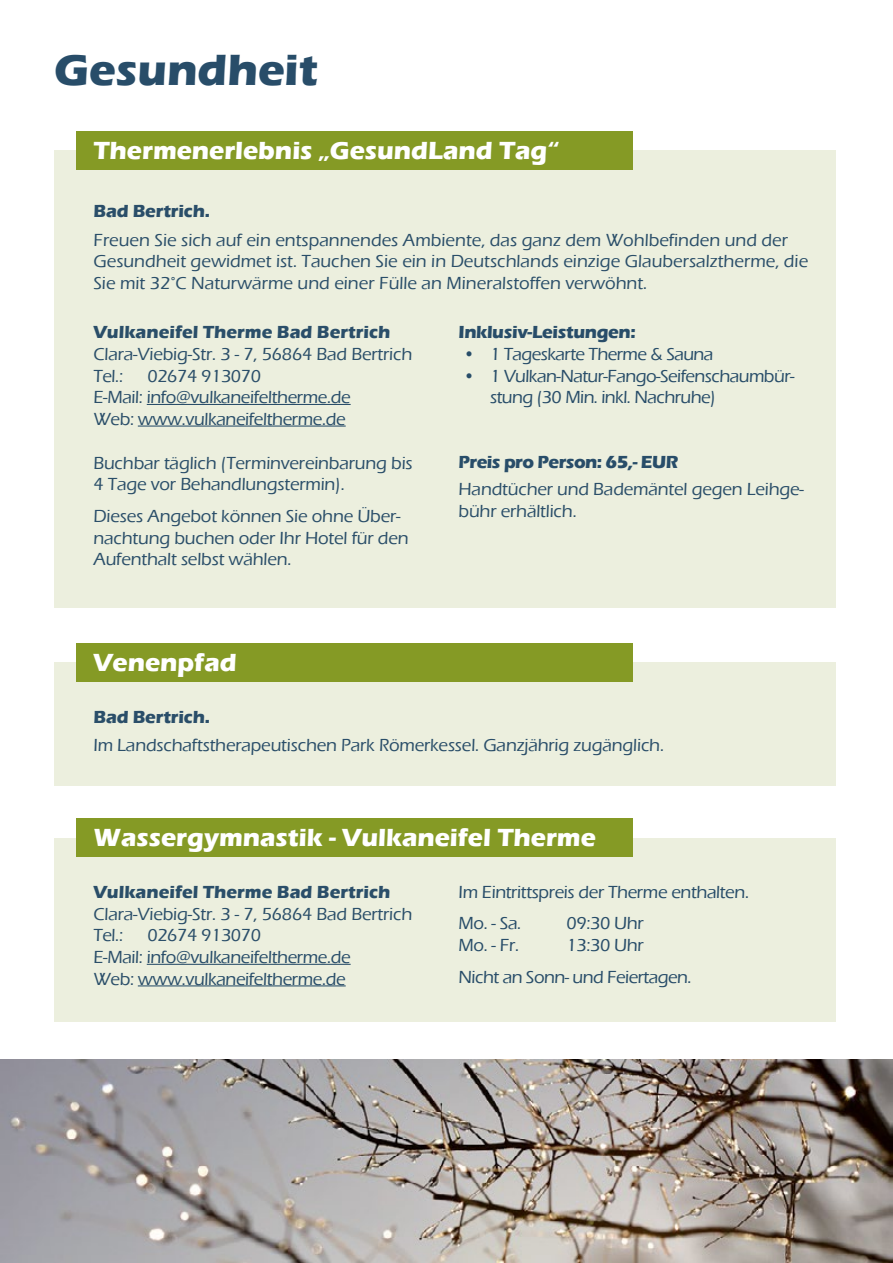
<style>
.page{position:relative;width:893px;height:1263px;background:#fff}
.page>*{position:absolute;margin:0;border:0;box-sizing:border-box;transform-origin:0 0}
.t1{font:700 45px "Eras ITC";color:#284d69}
.t2{font:700 25.5px "Eras ITC";color:#fff}
.t3{font:500 18px/21.6px "Eras ITC";letter-spacing:-.01em;color:#2a4e69}
.t4{font:500 18px/21.6px "Eras ITC";letter-spacing:-.02em;color:#284d69}
.t5{font:700 18px "Eras ITC";color:#2a4e69}
.t6{font:700 18px "Eras ITC";letter-spacing:-.02em;color:#284d69}
.s1{color:#2a4e69}
</style>
<div class="page">
<div style="left:54px;top:151px;width:781px;height:457px;background:#ecefde"></div>
<div style="left:54px;top:662px;width:781px;height:124px;background:#ecefde"></div>
<div style="left:54px;top:838px;width:781px;height:184px;background:#ecefde"></div>
<div style="left:76px;top:643px;width:556px;height:38px;background:#859a25"></div>
<div style="left:76px;top:819px;width:556px;height:38px;background:#859a25"></div>
<hr style="left:147px;top:964px;width:204px;height:1px;background:#284d69">
<hr style="left:138px;top:985px;width:208px;height:1px;background:#284d69">
<hr style="left:147px;top:404px;width:204px;height:1px;background:#284d69">
<hr style="left:138px;top:425px;width:208px;height:2px;background:#284d69">
<div style="left:76px;top:132px;width:556px;height:38px;background:#859a25"></div>
<img style="left:0;top:1059px;width:893px;height:204px">
<h1 class="t1" style="left:54px;top:44px;width:265px">Gesundheit</h1>
<h2 class="t2" style="left:93px;top:136px;width:467px">Thermenerlebnis „GesundLand Tag“</h2>
<p class="t5" style="left:93px;top:201px;width:118px">Bad Bertrich.</p>
<p class="t3" style="left:93px;top:229px;width:716px">Freuen Sie sich auf ein entspannendes Ambiente, das ganz dem Wohlbefinden und der<br>Gesundheit gewidmet ist. Tauchen Sie ein in Deutschlands einzige Glaubersalztherme, die<br>Sie mit 32°C Naturwärme und einer Fülle an Mineralstoffen verwöhnt.</p>
<p class="t5" style="left:93px;top:322px;width:299px">Vulkaneifel Therme Bad Bertrich</p>
<p class="t3" style="left:93px;top:343px;width:320px">Clara-Viebig-Str. 3 - 7, 56864 Bad Bertrich<br>Tel.:</p>
<p class="t4" style="left:93px;top:365px;width:259px;text-indent:54px"><span class="s1">02674 913070<br>E-Mail:</span> info@vulkaneifeltherme.de<br><span class="s1">Web:</span> www.vulkaneifeltherme.de</p>
<p class="t3" style="left:93px;top:452px;width:321px">Buchbar täglich (Terminvereinbarung bis<br>4 Tage vor Behandlungstermin).</p>
<p class="t3" style="left:93px;top:505px;width:317px">Dieses Angebot können Sie ohne Über&shy;nachtung buchen oder Ihr Hotel für den<br>Aufenthalt selbst wählen.</p>
<h2 class="t2" style="left:93px;top:647px;width:145px">Venenpfad</h2>
<p class="t6" style="left:459px;top:322px;width:179px">Inklusiv-Leistungen:</p>
<p class="t4" style="left:463px;top:343px;width:252px">• 1 Tageskarte Therme &amp; Sauna</p>
<p class="t4" style="left:490px;top:365px;width:306px;text-indent:-27px">• 1 Vulkan-Natur-Fango-Seifenschaumbür&shy;stung (30 Min. inkl. Nachruhe)</p>
<p class="t6" style="left:459px;top:452px;width:221px">Preis pro Person: 65,- EUR</p>
<p class="t3" style="left:459px;top:478px;width:347px">Handtücher und Bademäntel gegen Leihge&shy;bühr erhältlich.</p>
<p class="t5" style="left:93px;top:706px;width:118px">Bad Bertrich.</p>
<p class="t3" style="left:93px;top:735px;width:572px">Im Landschaftstherapeutischen Park Römerkessel. Ganzjährig zugänglich.</p>
<h2 class="t2" style="left:93px;top:823px;width:504px">Wassergymnastik - Vulkaneifel Therme</h2>
<p class="t4" style="left:459px;top:876px;width:292px;line-height:31.5px">Im Eintrittspreis der Therme enthalten.<br>Mo. - Sa.</p>
<p class="t5" style="left:93px;top:882px;width:299px">Vulkaneifel Therme Bad Bertrich</p>
<p class="t3" style="left:93px;top:903px;width:320px">Clara-Viebig-Str. 3 - 7, 56864 Bad Bertrich<br>Tel.:</p>
<p class="t4" style="left:567px;top:913px;width:79px">09:30 Uhr</p>
<p class="t4" style="left:93px;top:925px;width:259px;text-indent:54px"><span class="s1">02674 913070<br>E-Mail:</span> info@vulkaneifeltherme.de<br><span class="s1">Web:</span> www.vulkaneifeltherme.de</p>
<p class="t4" style="left:459px;top:929px;width:234px;line-height:31.5px;text-indent:108px">13:30 Uhr<br>Nicht an Sonn- und Feiertagen.</p>
<p class="t4" style="left:459px;top:934px;width:62px">Mo. - Fr.</p>
</div>
